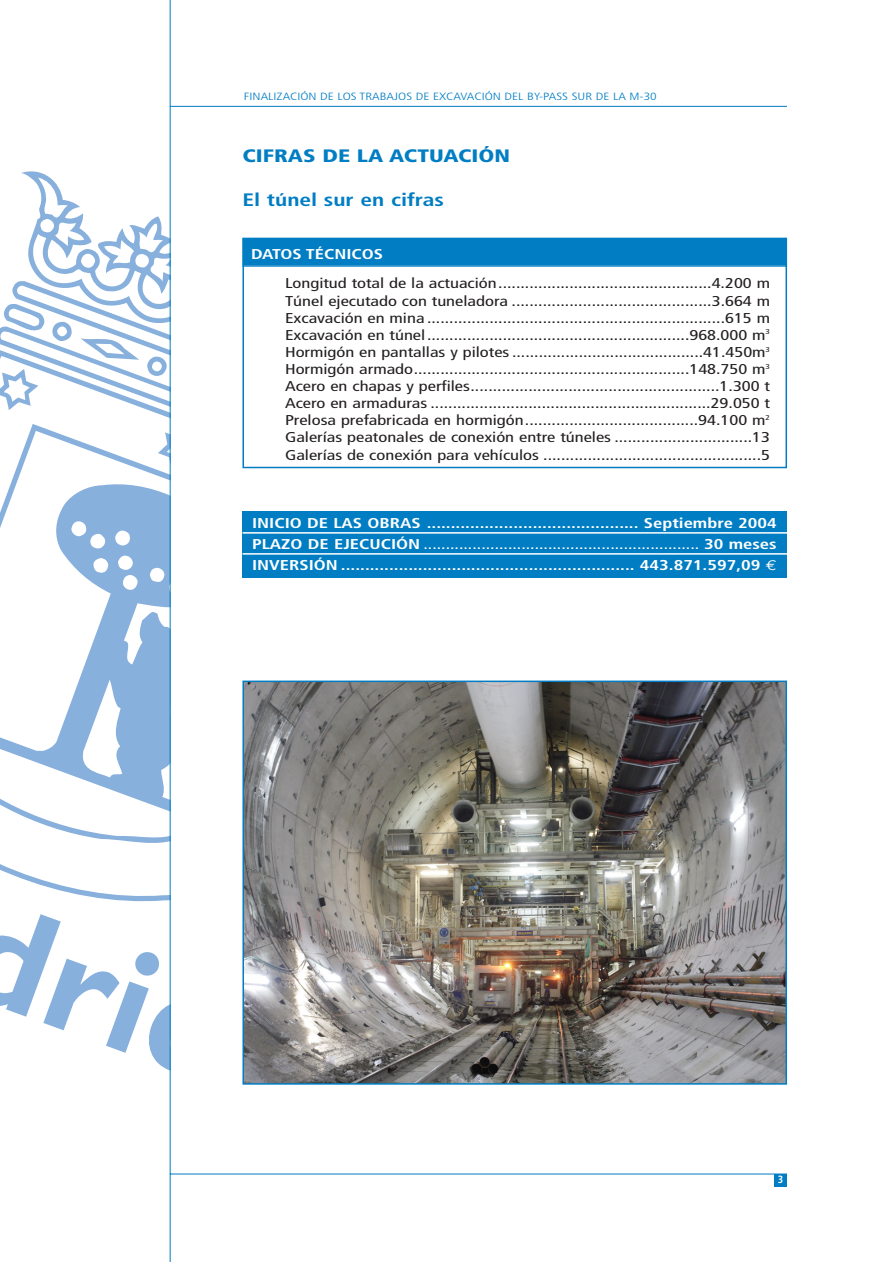
<style>
.page{position:relative;width:893px;height:1262px;background:#fff}
.page>*{position:absolute;margin:0;border:0;box-sizing:border-box;transform-origin:0 0}
.t1{font:900 condensed 18px "Frutiger";color:#007dc3;scale:1.3 1}
.t2{font:700 condensed 18px "Frutiger";color:#007dc3;scale:1.3 1}
.t3{font:condensed 14.25px/17.1px "Frutiger";color:#231f20;text-align:justify;scale:1.3 1}
.t4{font:700 condensed 14.25px/21px "Frutiger";color:#fff;text-align:justify;scale:1.3 1}
.t5{font:300 condensed 10.5px "Frutiger";color:#007dc3;scale:1.3 1}
.t6{font:700 condensed 10.5px "Frutiger";color:#fff}
.s1{font-weight:400}
.s2{font-family:"Euro Mono";font-weight:400;font-stretch:normal}
</style>
<div class="page">
<div style="left:242px;top:511px;width:545px;height:67px;background:#007dc3"></div>
<hr style="left:242px;top:532px;width:545px;height:1px;background:#fff">
<hr style="left:242px;top:553px;width:545px;height:1px;background:#fff">
<div style="left:242px;top:238px;width:545px;height:230px;border:2px solid #007dc3"></div>
<div style="left:244px;top:239px;width:541px;height:26px;background:#007dc3"></div>
<div style="left:242px;top:238px;width:545px;height:29px;border:2px solid #007dc3"></div>
<svg style="left:0;top:855px;width:170px;height:47px"></svg>
<svg style="left:0;top:170px;width:170px;height:254px"></svg>
<svg style="left:0;top:431px;width:170px;height:248px"></svg>
<svg style="left:115px;top:530px;width:15px;height:16px"></svg>
<svg style="left:71px;top:520px;width:34px;height:29px"></svg>
<svg style="left:150px;top:566px;width:20px;height:29px"></svg>
<svg style="left:93px;top:558px;width:15px;height:15px"></svg>
<svg style="left:118px;top:555px;width:20px;height:35px"></svg>
<svg style="left:0;top:679px;width:170px;height:167px"></svg>
<svg style="left:0;top:914px;width:170px;height:168px"></svg>
<hr style="left:170px;top:106px;width:617px;height:1px;background:#007dc3">
<hr style="left:170px;top:1173px;width:617px;height:1px;background:#007dc3">
<hr style="left:170px;top:0;width:1px;height:1261px;background:#007dc3">
<div style="left:774px;top:1174px;width:13px;height:12px;background:#007dc3"></div>
<img style="left:245px;top:683px;width:539px;height:398px">
<div style="left:242px;top:680px;width:545px;height:404px;border:2px solid #007dc3"></div>
<p class="t5" style="left:244px;top:92px;width:319px">FINALIZACIÓN DE LOS TRABAJOS DE EXCAVACIÓN DEL BY-PASS SUR DE LA M-30</p>
<p class="t1" style="left:242px;top:149px;width:207px">CIFRAS DE LA ACTUACIÓN</p>
<p class="t2" style="left:242px;top:192px;width:157px">El túnel sur en cifras</p>
<p class="t4" style="left:251px;top:244px;width:103px">DATOS TÉCNICOS</p>
<p class="t3" style="left:285px;top:276px;width:374px">Longitud total de la actuación................................................4.200 m Túnel ejecutado con tuneladora .............................................3.664 m Excavación en mina ...................................................................615 m Excavación en túnel...........................................................968.000 m<sup>3<br></sup>Hormigón en pantallas y pilotes ...........................................41.450m<sup>3<br></sup>Hormigón armado..............................................................148.750 m<sup>3<br></sup>Acero en chapas y perfiles........................................................1.300 t Acero en armaduras ...............................................................29.050 t Prelosa prefabricada en hormigón.......................................94.100 m<sup>2<br></sup>Galerías peatonales de conexión entre túneles ...............................13<br>Galerías de conexión para vehículos .................................................5</p>
<p class="t4" style="left:252px;top:513px;width:405px">INICIO DE LAS OBRAS ............................................ Septiembre 2004<br>PLAZO DE EJECUCIÓN <span class="s1">..............................................................</span> 30 meses INVERSIÓN ............................................................. 443.871.597,09 <span class="s2">€</span></p>
<p class="t6" style="left:777px;top:1175px;width:7px">3</p>
</div>
